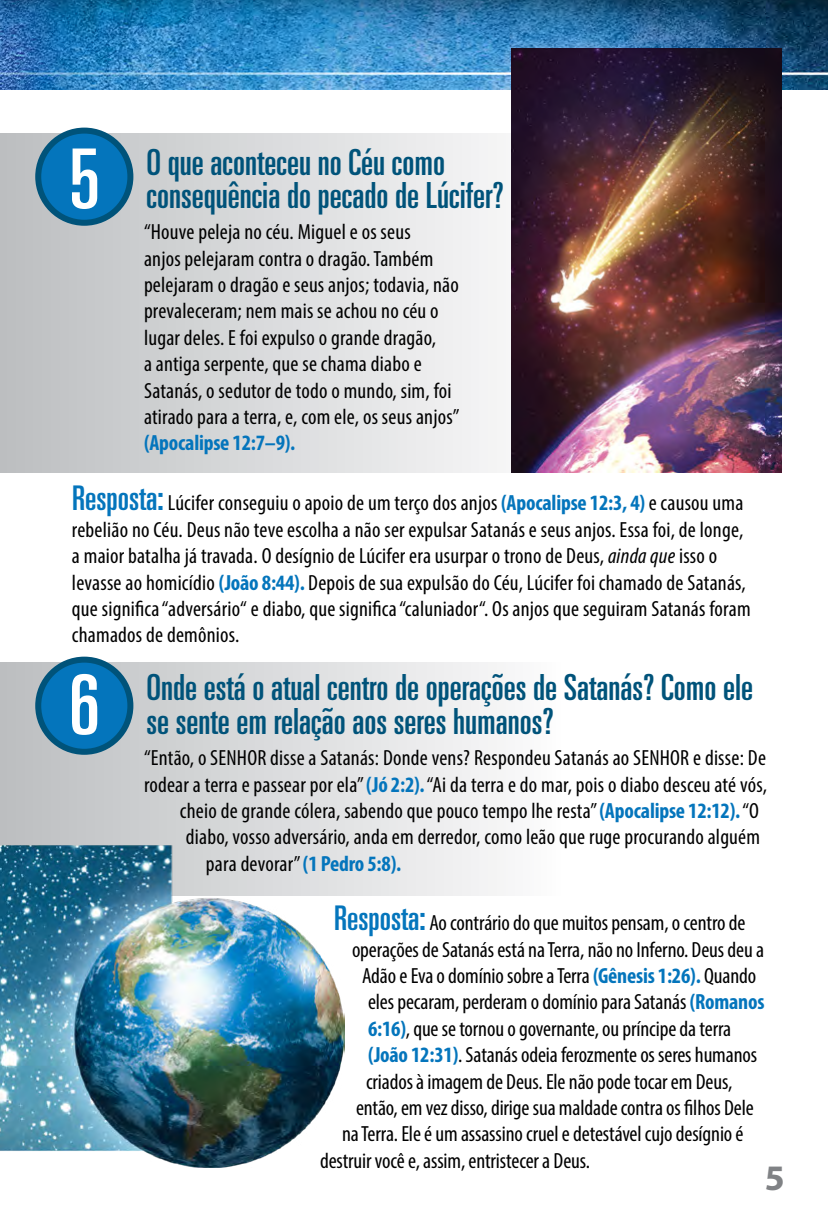
<style>
.page{position:relative;width:828px;height:1224px;background:#fff}
.page>*{position:absolute;margin:0;border:0;box-sizing:border-box;transform-origin:0 0}
.t1{font:ultra-condensed 83px "Univers";color:#fff}
.t2{font:ultra-condensed 36px/34px "Univers";color:#00537a}
.t3{font:700 36px "Myriad Pro";color:#808285}
.t4{font:condensed 22px/26.4px "Myriad Pro";letter-spacing:.01em;color:#000}
.t5{font:700 condensed 22px "Myriad Pro";letter-spacing:-.01em;color:#0475bc}
.s1{font-family:"Univers";font-stretch:ultra-condensed;font-size:34px;color:#0475bc}
.s2{font-weight:700;color:#0475bc}
.s3{font-style:italic}
</style>
<div class="page">
<div style="left:0;top:663px;width:560px;height:233px;background:linear-gradient(to right,#b7bbbe,#fdfcfd)"></div>
<div style="left:38px;top:660px;width:92px;height:92px;background:#0475bc;border-radius:50%"></div>
<div style="left:35px;top:657px;width:98px;height:98px;border:6px solid #00537a;border-radius:50%"></div>
<div style="left:0;top:134px;width:560px;height:338px;background:linear-gradient(to right,#babdc0,#fcfbfc)"></div>
<div style="left:38px;top:131px;width:92px;height:92px;background:#0475bc;border-radius:50%"></div>
<div style="left:35px;top:128px;width:98px;height:98px;border:6px solid #00537a;border-radius:50%"></div>
<img style="left:0;top:0;width:828px;height:90px">
<img style="left:0;top:810px;width:345px;height:357px">
<img style="left:511px;top:49px;width:271px;height:423px">
<h1 class="t1" style="left:69px;top:132px;width:32px">5</h1>
<h2 class="t2" style="left:146px;top:145px;width:359px">O que aconteceu no Céu como consequência do pecado de Lúcifer?</h2>
<p class="t4" style="left:144px;top:218px;width:317px">“Houve peleja no céu. Miguel e os seus<br>anjos pelejaram contra o dragão. Também pelejaram o dragão e seus anjos; todavia, não prevaleceram; nem mais se achou no céu o lugar deles. E foi expulso o grande dragão,<br>a antiga serpente, que se chama diabo e Satanás, o sedutor de todo o mundo, sim, foi atirado para a terra, e, com ele, os seus anjos”</p>
<p class="t5" style="left:144px;top:429px;width:153px">(Apocalipse 12:7–9).</p>
<p class="t4" style="left:72px;top:490px;width:680px"><span class="s1">Resposta:</span> Lúcifer conseguiu o apoio de um terço dos anjos <span class="s2">(Apocalipse 12:3, 4)</span> e causou uma rebelião no Céu. Deus não teve escolha a não ser expulsar Satanás e seus anjos. Essa foi, de longe, a maior batalha já travada. O desígnio de Lúcifer era usurpar o trono de Deus, <span class="s3">ainda que</span> isso o levasse ao homicídio <span class="s2">(João 8:44).</span> Depois de sua expulsão do Céu, Lúcifer foi chamado de Satanás, que significa “adversário“ e diabo, que significa “caluniador“. Os anjos que seguiram Satanás foram chamados de demônios.</p>
<h1 class="t1" style="left:69px;top:658px;width:32px">6</h1>
<h2 class="t2" style="left:146px;top:670px;width:608px">Onde está o atual centro de operações de Satanás? Como ele se sente em relação aos seres humanos?</h2>
<p class="t4" style="left:144px;top:744px;width:624px">“Então, o SENHOR disse a Satanás: Donde vens? Respondeu Satanás ao SENHOR e disse: De</p>
<p class="t4" style="left:144px;top:771px;width:624px">rodear a terra e passear por ela” <span class="s2">(Jó 2:2).</span> “Ai da terra e do mar, pois o diabo desceu até vós,</p>
<p class="t4" style="left:180px;top:797px;width:580px">cheio de grande cólera, sabendo que pouco tempo lhe resta” <span class="s2">(Apocalipse 12:12).</span> “O</p>
<p class="t4" style="left:186px;top:824px;width:576px">diabo, vosso adversário, anda em derredor, como leão que ruge procurando alguém</p>
<p class="t4" style="left:206px;top:850px;width:197px">para devorar” <span class="s2">(1 Pedro 5:8).</span></p>
<p class="t4" style="left:334px;top:910px;width:413px"><span class="s1">Resposta:</span> Ao contrário do que muitos pensam, o centro de</p>
<p class="t4" style="left:352px;top:936px;width:414px">operações de Satanás está na Terra, não no Inferno. Deus deu a</p>
<p class="t4" style="left:362px;top:962px;width:396px">Adão e Eva o domínio sobre a Terra <span class="s2">(Gênesis 1:26).</span> Quando</p>
<p class="t4" style="left:368px;top:989px;width:398px">eles pecaram, perderam o domínio para Satanás <span class="s2">(Romanos</span></p>
<p class="t4" style="left:368px;top:1015px;width:365px"><span class="s2">6:16)</span>, que se tornou o governante, ou príncipe da terra</p>
<p class="t4" style="left:368px;top:1042px;width:391px"><span class="s2">(João 12:31)</span>. Satanás odeia ferozmente os seres humanos</p>
<p class="t4" style="left:366px;top:1068px;width:368px">criados à imagem de Deus. Ele não pode tocar em Deus,</p>
<p class="t4" style="left:356px;top:1094px;width:399px">então, em vez disso, dirige sua maldade contra os filhos Dele</p>
<p class="t4" style="left:342px;top:1121px;width:403px">na Terra. Ele é um assassino cruel e detestável cujo desígnio é</p>
<p class="t4" style="left:320px;top:1147px;width:272px">destruir você e, assim, entristecer a Deus.</p>
<h2 class="t3" style="left:765px;top:1155px;width:21px">5</h2>
</div>
